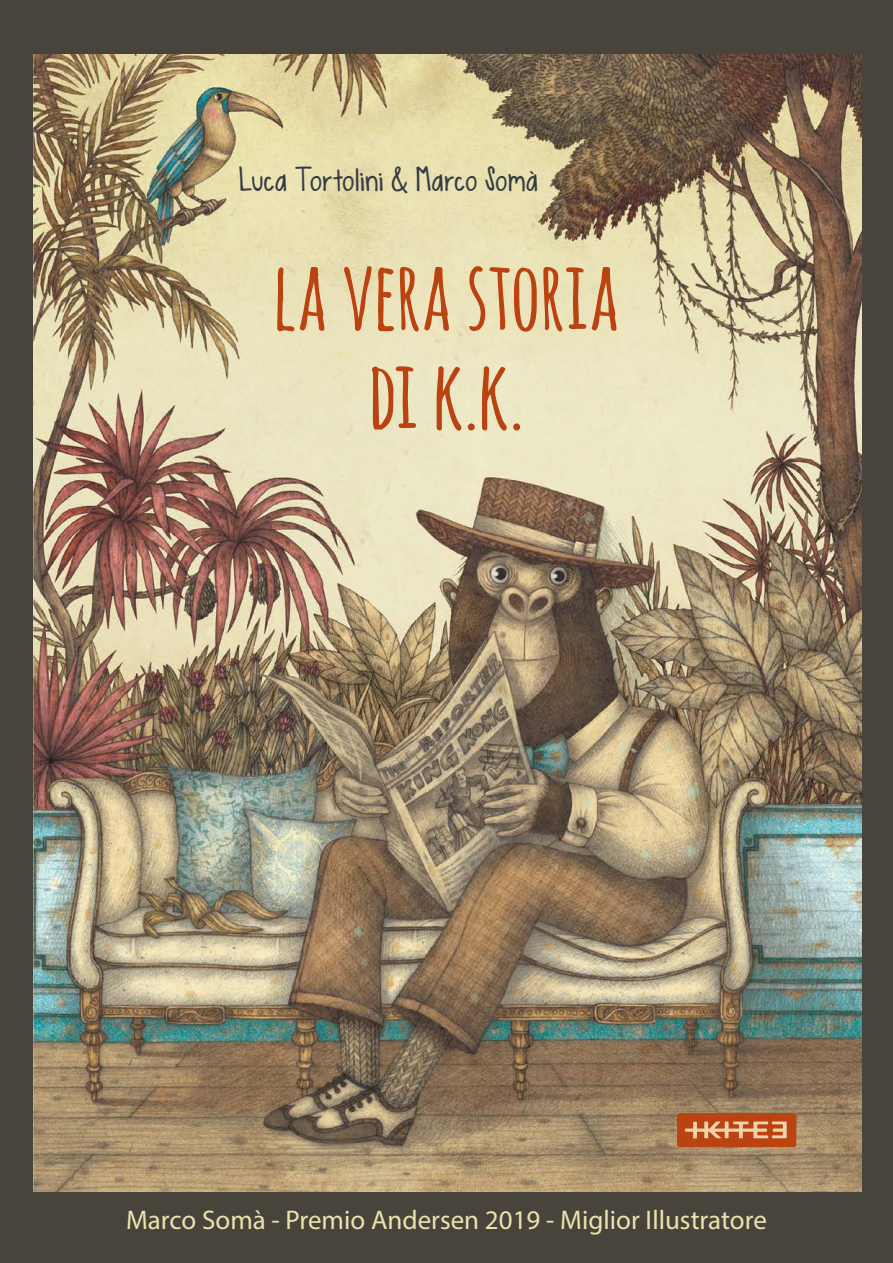
<style>
.page{position:relative;width:893px;height:1263px;background:#49443b}
.page>*{position:absolute;margin:0;border:0;box-sizing:border-box;transform-origin:0 0}
.t1{font:700 94.5px/99px "Amatic SC";letter-spacing:-.015em;color:#bb4211;text-align:center}
.t2{font:27px "Myriad Pro";color:#eae3ae}
.t3{font:25.5px "KG Sweet N Sassy";letter-spacing:.005em;color:#353b42}
</style>
<div class="page">
<img style="left:33px;top:54px;width:828px;height:1137px">
<svg style="left:677px;top:1113px;width:119px;height:34px;background:#c56031"></svg>
<p class="t3" style="left:238px;top:159px;width:301px">Luca Tortolini &amp; Marco Somà</p>
<h1 class="t1" style="left:273px;top:242px;width:349px">LA VERA STORIA<br>DI K.K.</h1>
<p class="t2" style="left:126px;top:1203px;width:642px">Marco Somà - Premio Andersen 2019 - Miglior Illustratore</p>
</div>
